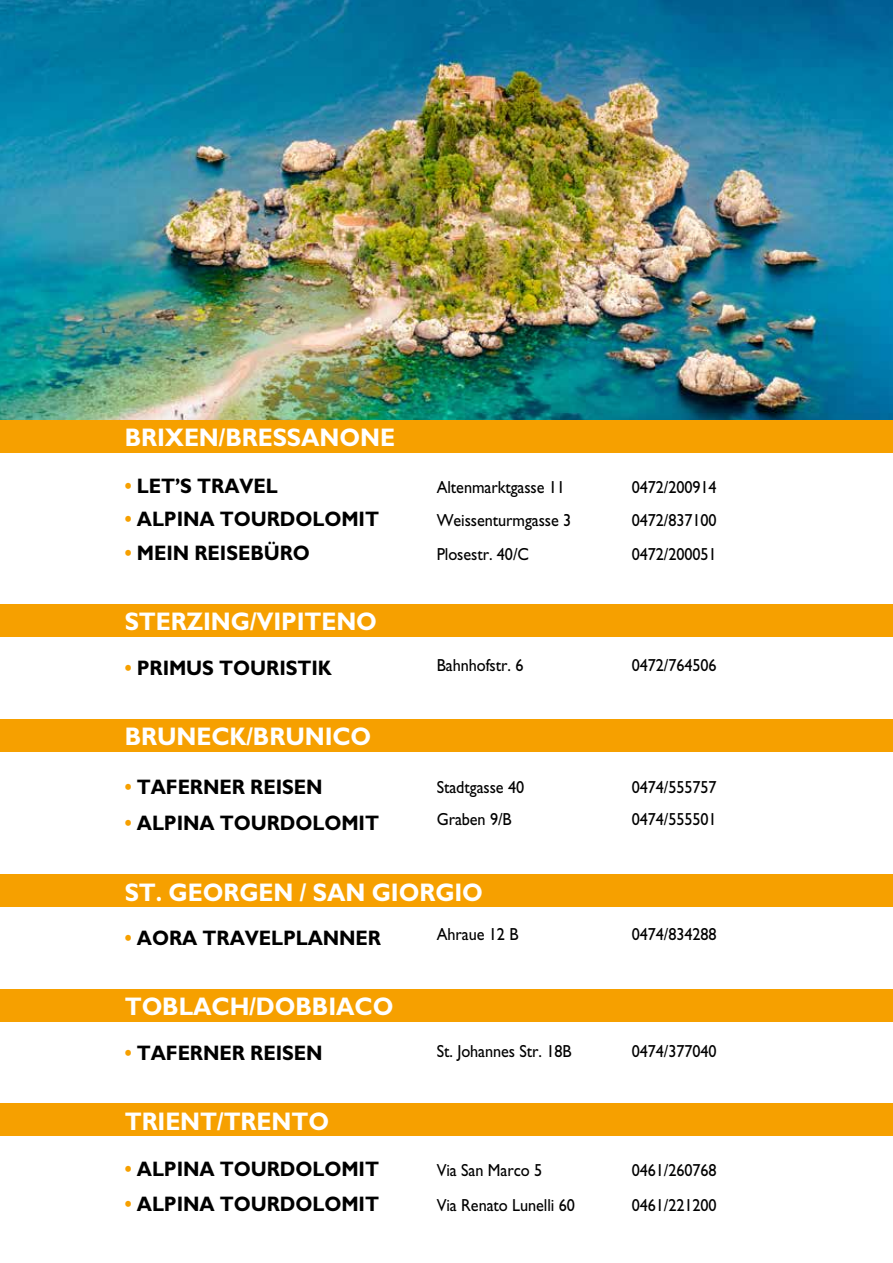
<style>
.page{position:relative;width:893px;height:1263px;background:#fff}
.page>*{position:absolute;margin:0;border:0;box-sizing:border-box;transform-origin:0 0}
.t1{font:700 25.5px "Gill Sans";letter-spacing:-.005em;color:#fff;scale:.93 1}
.t2{font:700 21px "Gill Sans";letter-spacing:-.005em;color:#000;scale:.93 1}
.t3{font:17.4px "Gill Sans";letter-spacing:-.005em;color:#000;scale:.93 1}
.s1{color:#f6a000}
</style>
<div class="page">
<div style="left:0;top:1104px;width:893px;height:32px;background:#f6a000"></div>
<img style="left:0;top:0;width:893px;height:421px">
<div style="left:0;top:989px;width:893px;height:32px;background:#f6a000"></div>
<div style="left:0;top:874px;width:893px;height:32px;background:#f6a000"></div>
<div style="left:0;top:604px;width:893px;height:32px;background:#f6a000"></div>
<div style="left:0;top:421px;width:893px;height:32px;background:#f6a000"></div>
<div style="left:0;top:719px;width:893px;height:32px;background:#f6a000"></div>
<h1 class="t1" style="left:125px;top:422px;width:292px">BRIXEN/BRESSANONE</h1>
<p class="t2" style="left:125px;top:473px;width:166px"><span class="s1">•</span> LET’S TRAVEL</p>
<p class="t3" style="left:437px;top:477px;width:139px">Altenmarktgasse 11</p>
<p class="t3" style="left:632px;top:477px;width:93px">0472/200914</p>
<p class="t2" style="left:125px;top:507px;width:275px"><span class="s1">•</span> ALPINA TOURDOLOMIT</p>
<p class="t3" style="left:437px;top:510px;width:146px">Weissenturmgasse 3</p>
<p class="t3" style="left:632px;top:510px;width:93px">0472/837100</p>
<p class="t2" style="left:125px;top:540px;width:201px"><span class="s1">•</span> MEIN REISEBÜRO</p>
<p class="t3" style="left:437px;top:544px;width:101px">Plosestr. 40/C</p>
<p class="t3" style="left:632px;top:544px;width:93px">0472/200051</p>
<h1 class="t1" style="left:125px;top:606px;width:273px">STERZING/VIPITENO</h1>
<p class="t2" style="left:125px;top:656px;width:224px"><span class="s1">•</span> PRIMUS TOURISTIK</p>
<p class="t3" style="left:437px;top:655px;width:95px">Bahnhofstr. 6</p>
<p class="t3" style="left:632px;top:655px;width:93px">0472/764506</p>
<h1 class="t1" style="left:125px;top:722px;width:267px">BRUNECK/BRUNICO</h1>
<p class="t2" style="left:125px;top:775px;width:214px"><span class="s1">•</span> TAFERNER REISEN</p>
<p class="t3" style="left:437px;top:777px;width:95px">Stadtgasse 40</p>
<p class="t3" style="left:632px;top:777px;width:93px">0474/555757</p>
<p class="t2" style="left:125px;top:810px;width:275px"><span class="s1">•</span> ALPINA TOURDOLOMIT</p>
<p class="t3" style="left:437px;top:809px;width:82px">Graben 9/B</p>
<p class="t3" style="left:632px;top:809px;width:93px">0474/555501</p>
<h1 class="t1" style="left:125px;top:877px;width:387px">ST. GEORGEN / SAN GIORGIO</h1>
<p class="t2" style="left:125px;top:925px;width:277px"><span class="s1">•</span> AORA TRAVELPLANNER</p>
<p class="t3" style="left:437px;top:924px;width:89px">Ahraue 12 B</p>
<p class="t3" style="left:632px;top:924px;width:93px">0474/834288</p>
<h1 class="t1" style="left:125px;top:991px;width:290px">TOBLACH/DOBBIACO</h1>
<p class="t2" style="left:125px;top:1041px;width:214px"><span class="s1">•</span> TAFERNER REISEN</p>
<p class="t3" style="left:437px;top:1041px;width:147px">St. Johannes Str. 18B</p>
<p class="t3" style="left:632px;top:1041px;width:93px">0474/377040</p>
<h1 class="t1" style="left:125px;top:1107px;width:221px">TRIENT/TRENTO</h1>
<p class="t2" style="left:125px;top:1156px;width:275px"><span class="s1">•</span> ALPINA TOURDOLOMIT</p>
<p class="t3" style="left:437px;top:1160px;width:115px">Via San Marco 5</p>
<p class="t3" style="left:632px;top:1160px;width:93px">0461/260768</p>
<p class="t2" style="left:125px;top:1191px;width:275px"><span class="s1">•</span> ALPINA TOURDOLOMIT</p>
<p class="t3" style="left:437px;top:1195px;width:150px">Via Renato Lunelli 60</p>
<p class="t3" style="left:632px;top:1195px;width:93px">0461/221200</p>
</div>
